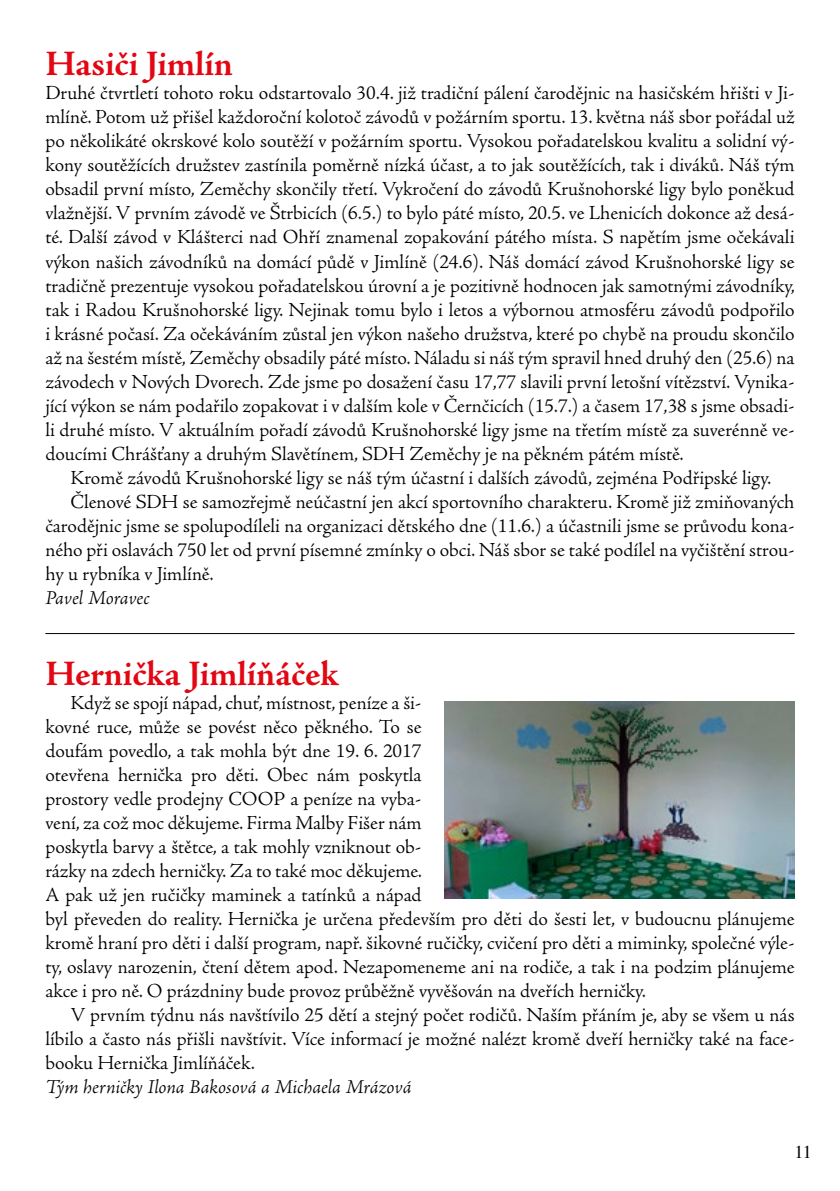
<style>
.page{position:relative;width:840px;height:1191px;background:#fff}
.page>*{position:absolute;margin:0;border:0;box-sizing:border-box;transform-origin:0 0}
.t1{font:700 36px "Adobe Jenson Pro";letter-spacing:-.005em;color:#e30613}
.t2{font:300 20px/24px "Adobe Jenson Pro";color:#000;text-align:justify}
.t3{font:italic 300 20px "Adobe Jenson Pro";letter-spacing:-.005em;color:#000}
.t4{font:18px "Times";color:#000}
</style>
<div class="page">
<hr style="left:45px;top:633px;width:749px;height:1px;background:#000">
<img style="left:444px;top:701px;width:350px;height:197px">
<h1 class="t1" style="left:45px;top:44px;width:189px">Hasiči Jimlín</h1>
<p class="t2" style="left:45px;top:82px;width:750px">Druhé čtvrtletí tohoto roku odstartovalo 30.4. již tradiční pálení čarodějnic na hasičském hřišti v Ji&shy;mlíně. Potom už přišel každoroční kolotoč závodů v požárním sportu. 13. května náš sbor pořádal už po několikáté okrskové kolo soutěží v požárním sportu. Vysokou pořadatelskou kvalitu a solidní vý&shy;kony soutěžících družstev zastínila poměrně nízká účast, a to jak soutěžících, tak i diváků. Náš tým obsadil první místo, Zeměchy skončily třetí. Vykročení do závodů Krušnohorské ligy bylo poněkud vlažnější. V prvním závodě ve Štrbicích (6.5.) to bylo páté místo, 20.5. ve Lhenicích dokonce až desá&shy;té. Další závod v Klášterci nad Ohří znamenal zopakování pátého místa. S napětím jsme očekávali výkon našich závodníků na domácí půdě v Jimlíně (24.6). Náš domácí závod Krušnohorské ligy se tradičně prezentuje vysokou pořadatelskou úrovní a je pozitivně hodnocen jak samotnými závodníky, tak i Radou Krušnohorské ligy. Nejinak tomu bylo i letos a výbornou atmosféru závodů podpořilo i krásné počasí. Za očekáváním zůstal jen výkon našeho družstva, které po chybě na proudu skončilo až na šestém místě, Zeměchy obsadily páté místo. Náladu si náš tým spravil hned druhý den (25.6) na závodech v Nových Dvorech. Zde jsme po dosažení času 17,77 slavili první letošní vítězství. Vynika&shy;jící výkon se nám podařilo zopakovat i v dalším kole v Černčicích (15.7.) a časem 17,38 s jsme obsadi&shy;li druhé místo. V aktuálním pořadí závodů Krušnohorské ligy jsme na třetím místě za suverénně ve&shy;doucími Chrášťany a druhým Slavětínem, SDH Zeměchy je na pěkném pátém místě.</p>
<p class="t2" style="left:70px;top:466px;width:702px">Kromě závodů Krušnohorské ligy se náš tým účastní i dalších závodů, zejména Podřipské ligy.</p>
<p class="t2" style="left:70px;top:490px;width:725px">Členové SDH se samozřejmě neúčastní jen akcí sportovního charakteru. Kromě již zmiňovaných</p>
<p class="t2" style="left:45px;top:514px;width:750px">čarodějnic jsme se spolupodíleli na organizaci dětského dne (11.6.) a účastnili jsme se průvodu kona-</p>
<p class="t2" style="left:45px;top:538px;width:750px">ného při oslavách 750 let od první písemné zmínky o obci. Náš sbor se také podílel na vyčištění strou-</p>
<p class="t2" style="left:45px;top:562px;width:169px">hy u rybníka v Jimlíně.</p>
<p class="t3" style="left:45px;top:586px;width:106px">Pavel Moravec</p>
<h1 class="t1" style="left:45px;top:653px;width:294px">Hernička Jimlíňáček</h1>
<p class="t2" style="left:45px;top:691px;width:750px;text-align:left;text-indent:25px">Když se spojí nápad, chuť, místnost, peníze a ši-<br>kovné ruce, může se povést něco pěkného. To se<br>doufám povedlo, a tak mohla být dne 19. 6. 2017<br>otevřena hernička pro děti. Obec nám poskytla<br>prostory vedle prodejny COOP a peníze na vyba-<br>vení, za což moc děkujeme. Firma Malby Fišer nám<br>poskytla barvy a štětce, a tak mohly vzniknout ob-<br>rázky na zdech herničky. Za to také moc děkujeme.<br>A pak už jen ručičky maminek a tatínků a nápad<br>byl převeden do reality. Hernička je určena především pro děti do šesti let, v budoucnu plánujeme kromě hraní pro děti i další program, např. šikovné ručičky, cvičení pro děti a miminky, společné výle&shy;ty, oslavy narozenin, čtení dětem apod. Nezapomeneme ani na rodiče, a tak i na podzim plánujeme akce i pro ně. O prázdniny bude provoz průběžně vyvěšován na dveřích herničky.</p>
<p class="t2" style="left:45px;top:1003px;width:750px;text-indent:25px">V prvním týdnu nás navštívilo 25 dětí a stejný počet rodičů. Naším přáním je, aby se všem u nás líbilo a často nás přišli navštívit. Více informací je možné nalézt kromě dveří herničky také na face&shy;booku Hernička Jimlíňáček.</p>
<p class="t3" style="left:45px;top:1075px;width:367px">Tým herničky Ilona Bakosová a Michaela Mrázová</p>
<p class="t4" style="left:794px;top:1135px;width:19px">11</p>
</div>
